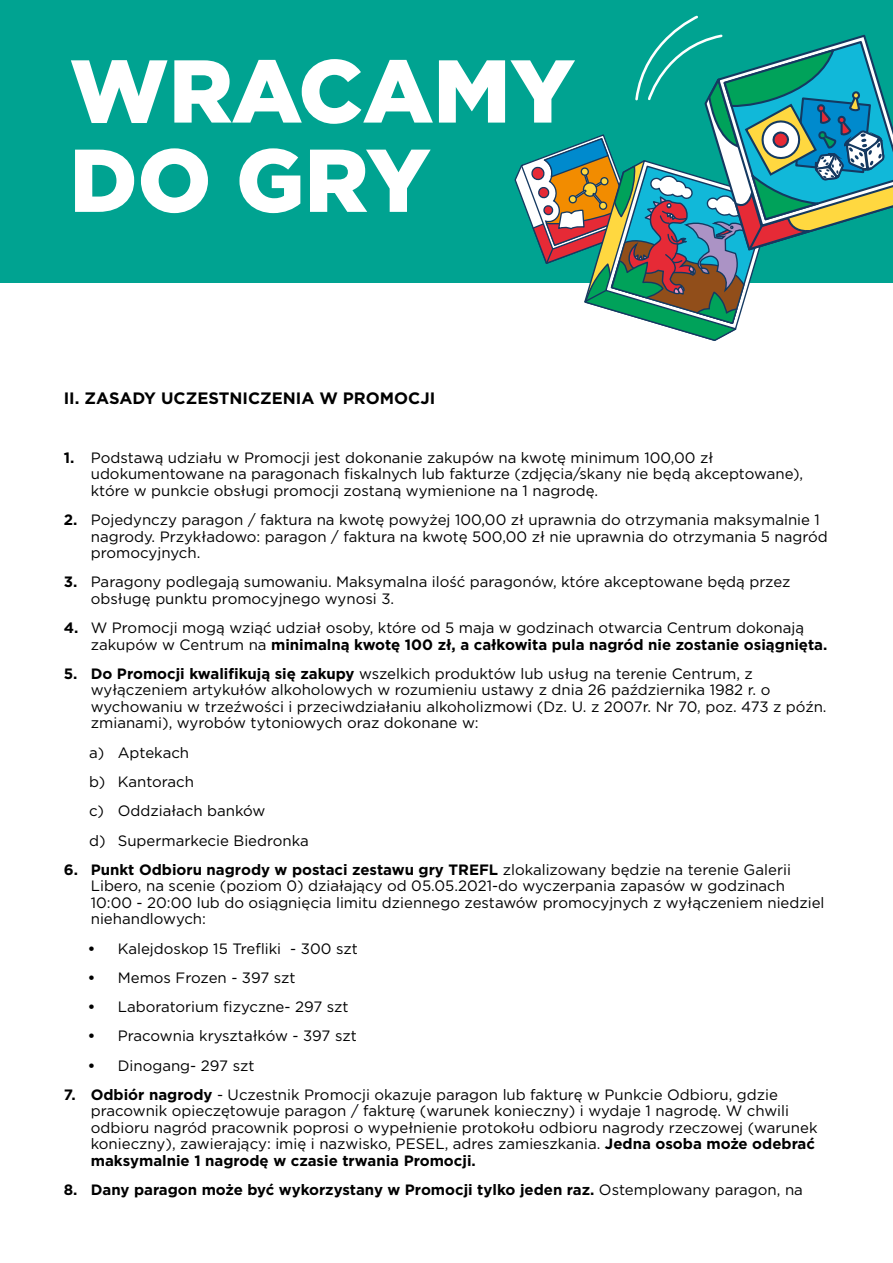
<style>
.page{position:relative;width:893px;height:1263px;background:#fff}
.page>*{position:absolute;margin:0;border:0;box-sizing:border-box;transform-origin:0 0}
.t1{font:900 88.95px/89.2px "Gotham";color:#fff}
.t2{font:700 16.5px "Gotham";color:#000}
.t3{font:15px/16.5px "Gotham";color:#000}
.t4{font:700 15px "Gotham";color:#000}
.s1{font-weight:700}
.s2{font-weight:400}
</style>
<div class="page">
<div style="left:0;top:0;width:893px;height:283px;background:#00a391"></div>
<svg style="left:514px;top:15px;width:379px;height:326px"></svg>
<h1 class="t1" style="left:70px;top:46px;width:507px">WRACAMY<br>DO GRY</h1>
<p class="t2" style="left:64px;top:388px;width:373px">II. ZASADY UCZESTNICZENIA W PROMOCJI</p>
<p class="t3" style="left:91px;top:449px;width:714px;text-indent:-27px"><span class="s1">1.</span> Podstawą udziału w Promocji jest dokonanie zakupów na kwotę minimum 100,00 zł udokumentowane na paragonach fiskalnych lub fakturze (zdjęcia/skany nie będą akceptowane), które w punkcie obsługi promocji zostaną wymienione na 1 nagrodę.</p>
<p class="t3" style="left:91px;top:511px;width:739px;text-indent:-27px"><span class="s1">2.</span> Pojedynczy paragon / faktura na kwotę powyżej 100,00 zł uprawnia do otrzymania maksymalnie 1 nagrody. Przykładowo: paragon / faktura na kwotę 500,00 zł nie uprawnia do otrzymania 5 nagród promocyjnych.</p>
<p class="t3" style="left:91px;top:574px;width:701px;text-indent:-27px"><span class="s1">3.</span> Paragony podlegają sumowaniu. Maksymalna ilość paragonów, które akceptowane będą przez obsługę punktu promocyjnego wynosi 3.</p>
<p class="t3" style="left:91px;top:619px;width:738px;text-indent:-27px"><span class="s1">4.</span> W Promocji mogą wziąć udział osoby, które od 5 maja w godzinach otwarcia Centrum dokonają zakupów w Centrum na <span class="s1">minimalną kwotę 100 zł, a całkowita pula nagród nie zostanie osiągnięta.</span></p>
<p class="t3" style="left:91px;top:665px;width:737px;text-indent:-27px"><span class="s1">5. Do Promocji kwalifikują się zakupy</span> wszelkich produktów lub usług na terenie Centrum, z wyłączeniem artykułów alkoholowych w rozumieniu ustawy z dnia 26 października 1982 r. o wychowaniu w trzeźwości i przeciwdziałaniu alkoholizmowi (Dz. U. z 2007r. Nr 70, poz. 473 z późn. zmianami), wyrobów tytoniowych oraz dokonane w:</p>
<p class="t3" style="left:89px;top:737px;width:221px;line-height:29.2px">a) Aptekach<br>b) Kantorach<br>c) Oddziałach banków<br>d) Supermarkecie Biedronka</p>
<p class="t3" style="left:91px;top:861px;width:735px;text-indent:-27px"><span class="s1">6. Punkt Odbioru nagrody w postaci zestawu gry TREFL</span> zlokalizowany będzie na terenie Galerii Libero, na scenie (poziom 0) działający od 05.05.2021-do wyczerpania zapasów w godzinach 10:00 - 20:00 lub do osiągnięcia limitu dziennego zestawów promocyjnych z wyłączeniem niedziel niehandlowych:</p>
<p class="t3" style="left:88px;top:940px;width:271px"><span class="s1">•</span> Kalejdoskop 15 Trefliki - 300 szt</p>
<p class="t3" style="left:88px;top:969px;width:209px"><span class="s1">•</span> Memos Frozen - 397 szt</p>
<p class="t3" style="left:88px;top:998px;width:262px"><span class="s1">•</span> Laboratorium fizyczne- 297 szt</p>
<p class="t3" style="left:88px;top:1027px;width:270px"><span class="s1">•</span> Pracownia kryształków - 397 szt</p>
<p class="t3" style="left:88px;top:1057px;width:168px"><span class="s1">•</span> Dinogang- 297 szt</p>
<p class="t3" style="left:91px;top:1086px;width:728px;text-indent:-27px"><span class="s1">7. Odbiór nagrody</span> - Uczestnik Promocji okazuje paragon lub fakturę w Punkcie Odbioru, gdzie pracownik opieczętowuje paragon / fakturę (warunek konieczny) i wydaje 1 nagrodę. W chwili odbioru nagród pracownik poprosi o wypełnienie protokołu odbioru nagrody rzeczowej (warunek konieczny), zawierający: imię i nazwisko, PESEL, adres zamieszkania. <span class="s1">Jedna osoba może odebrać maksymalnie 1 nagrodę w czasie trwania Promocji.</span></p>
<p class="t4" style="left:64px;top:1180px;width:741px">8. Dany paragon może być wykorzystany w Promocji tylko jeden raz. <span class="s2">Ostemplowany paragon, na</span></p>
</div>
